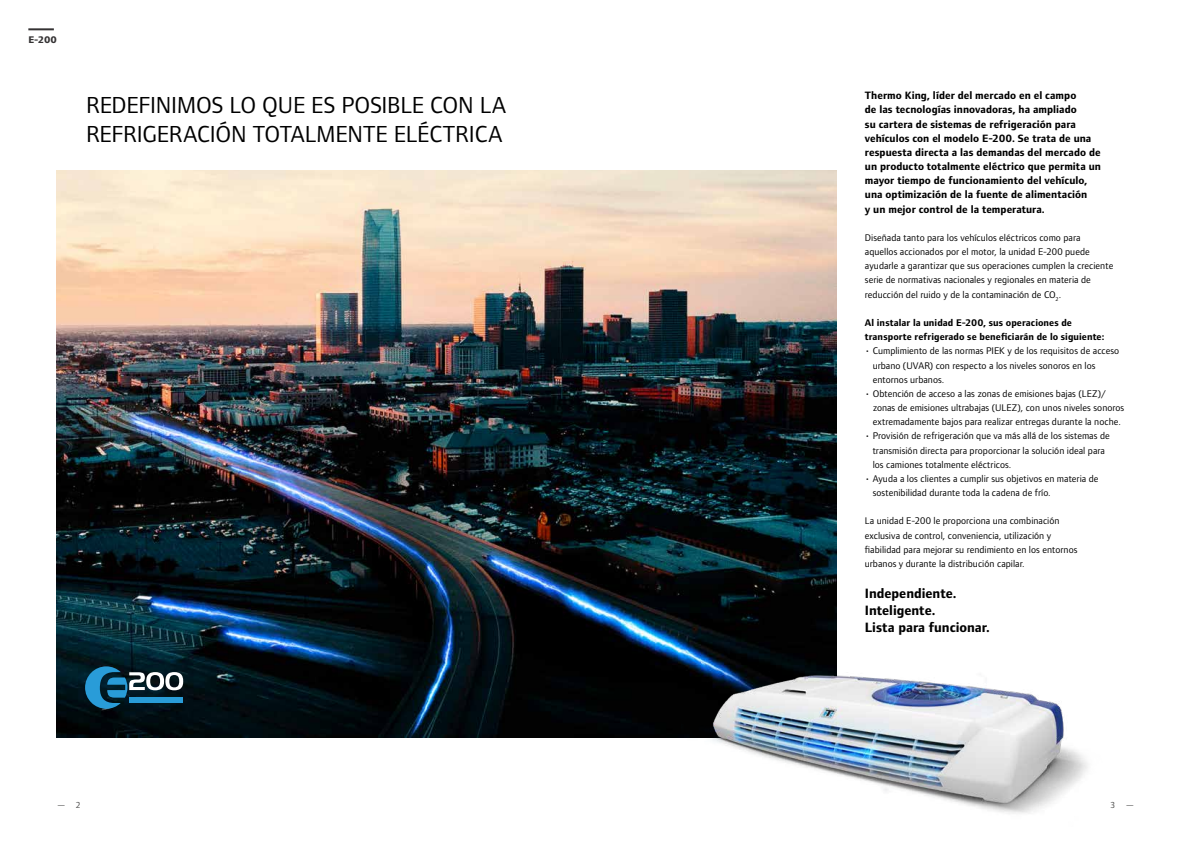
<style>
.page{position:relative;width:1191px;height:842px;background:#fff}
.page>*{position:absolute;margin:0;border:0;box-sizing:border-box;transform-origin:0 0}
.t1{font:24px/28.3px "Foundry Form Sans";letter-spacing:-.005em;color:#000}
.t2{font:700 14px/17px "Foundry Form Sans";color:#000}
.t3{font:700 11px/14.2px "Foundry Form Sans";letter-spacing:.005em;color:#000}
.t4{font:10px/14.2px "Foundry Form Sans";letter-spacing:.005em;color:#000}
.t5{font:700 10px/14.2px "Foundry Form Sans";letter-spacing:.005em;color:#000}
.t6{font:800 10px "Foundry Form Sans";color:#343233}
.t7{font:9px "Foundry Form Sans";color:#4a4a49}
</style>
<div class="page">
<hr style="left:28px;top:28px;width:26px;height:2px;background:#343233">
<img style="left:57px;top:170px;width:779px;height:567px">
<img style="left:681px;top:661px;width:407px;height:153px">
<svg style="left:85px;top:666px;width:98px;height:43px;background:#2c5a72"></svg>
<p class="t6" style="left:28px;top:34px;width:30px">E-200</p>
<h1 class="t1" style="left:86px;top:91px;width:421px">REDEFINIMOS LO QUE ES POSIBLE CON LA<br>REFRIGERACIÓN TOTALMENTE ELÉCTRICA</h1>
<p class="t3" style="left:865px;top:89px;width:237px">Thermo King, líder del mercado en el campo<br>de las tecnologías innovadoras, ha ampliado<br>su cartera de sistemas de refrigeración para vehículos con el modelo E-200. Se trata de una respuesta directa a las demandas del mercado de un producto totalmente eléctrico que permita un mayor tiempo de funcionamiento del vehículo, una optimización de la fuente de alimentación<br>y un mejor control de la temperatura.</p>
<p class="t4" style="left:865px;top:231px;width:250px">Diseñada tanto para los vehículos eléctricos como para aquellos accionados por el motor, la unidad E-200 puede ayudarle a garantizar que sus operaciones cumplen la creciente serie de normativas nacionales y regionales en materia de reducción del ruido y de la contaminación de CO<sub>2</sub>.</p>
<p class="t5" style="left:865px;top:316px;width:241px">Al instalar la unidad E-200, sus operaciones de transporte refrigerado se beneficiarán de lo siguiente:</p>
<p class="t4" style="left:872px;top:344px;width:248px;text-indent:-8px">• Cumplimiento de las normas PIEK y de los requisitos de acceso urbano (UVAR) con respecto a los niveles sonoros en los entornos urbanos.</p>
<p class="t4" style="left:872px;top:386px;width:253px;text-indent:-8px">• Obtención de acceso a las zonas de emisiones bajas (LEZ)/ zonas de emisiones ultrabajas (ULEZ), con unos niveles sonoros extremadamente bajos para realizar entregas durante la noche.</p>
<p class="t4" style="left:872px;top:429px;width:238px;text-indent:-8px">• Provisión de refrigeración que va más allá de los sistemas de transmisión directa para proporcionar la solución ideal para los camiones totalmente eléctricos.</p>
<p class="t4" style="left:872px;top:471px;width:227px;text-indent:-8px">• Ayuda a los clientes a cumplir sus objetivos en materia de sostenibilidad durante toda la cadena de frío.</p>
<p class="t4" style="left:865px;top:514px;width:214px">La unidad E-200 le proporciona una combinación exclusiva de control, conveniencia, utilización y fiabilidad para mejorar su rendimiento en los entornos urbanos y durante la distribución capilar.</p>
<h2 class="t2" style="left:865px;top:585px;width:127px">Independiente.<br>Inteligente.<br>Lista para funcionar.</h2>
<p class="t7" style="left:57px;top:800px;width:25px">— 2</p>
<p class="t7" style="left:1110px;top:800px;width:25px">3 —</p>
</div>
